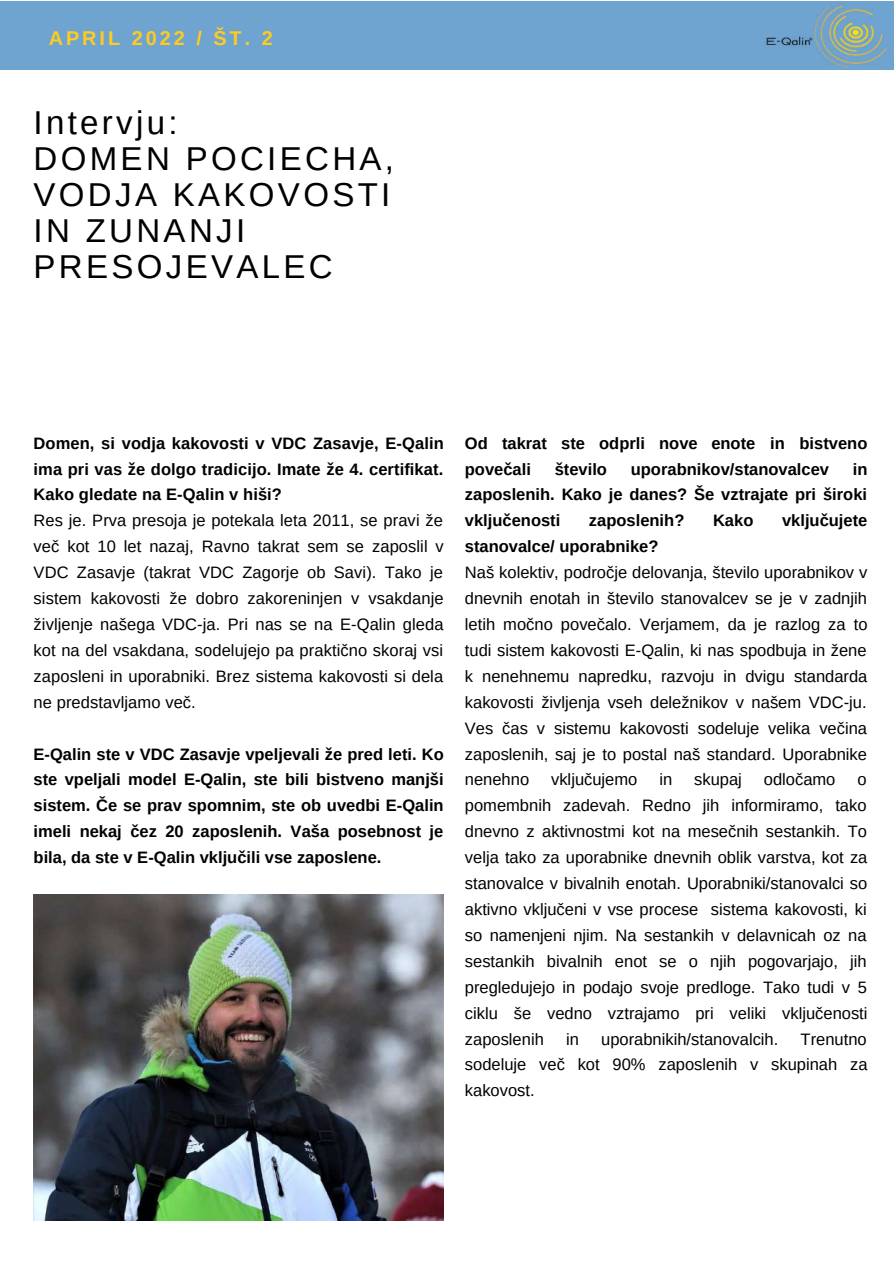
<style>
.page{position:relative;width:894px;height:1264px;background:#fff}
.page>*{position:absolute;margin:0;border:0;box-sizing:border-box;transform-origin:0 0}
.t1{font:33px/36px "Arimo";letter-spacing:.1em;color:#000}
.t2{font:700 19.8px "Arimo";letter-spacing:.15em;color:#ffcc1d}
.t3{font:16.5px/26px "Arimo";color:#000;text-align:justify}
.t4{font:700 16.5px/26px "Arimo";color:#000;text-align:justify}
</style>
<div class="page">
<div style="left:0;top:1px;width:893px;height:69px;background:#70a4d0"></div>
<img style="left:34px;top:894px;width:409px;height:326px">
<img style="left:766px;top:4px;width:121px;height:64px">
<p class="t2" style="left:49px;top:27px;width:225px">APRIL 2022 / ŠT. 2</p>
<h1 class="t1" style="left:34px;top:104px;width:362px">Intervju:<br>DOMEN POCIECHA,<br>VODJA KAKOVOSTI<br>IN ZUNANJI<br>PRESOJEVALEC</h1>
<p class="t4" style="left:34px;top:430px;width:411px">Domen, si vodja kakovosti v VDC Zasavje, E-Qalin ima pri vas že dolgo tradicijo. Imate že 4. certifikat.<br>Kako gledate na E-Qalin v hiši?</p>
<p class="t3" style="left:34px;top:507px;width:411px">Res je. Prva presoja je potekala leta 2011, se pravi že več kot 10 let nazaj, Ravno takrat sem se zaposlil v VDC Zasavje (takrat VDC Zagorje ob Savi). Tako je sistem kakovosti že dobro zakoreninjen v vsakdanje življenje našega VDC-ja. Pri nas se na E-Qalin gleda kot na del vsakdana, sodelujejo pa praktično skoraj vsi zaposleni in uporabniki. Brez sistema kakovosti si dela ne predstavljamo več.</p>
<p class="t4" style="left:34px;top:741px;width:411px">E-Qalin ste v VDC Zasavje vpeljevali že pred leti. Ko ste vpeljali model E-Qalin, ste bili bistveno manjši sistem. Če se prav spomnim, ste ob uvedbi E-Qalin imeli nekaj čez 20 zaposlenih. Vaša posebnost je bila, da ste v E-Qalin vključili vse zaposlene.</p>
<p class="t4" style="left:465px;top:430px;width:404px">Od takrat ste odprli nove enote in bistveno povečali</p>
<p class="t4" style="left:554px;top:456px;width:54px">število</p>
<p class="t4" style="left:630px;top:456px;width:200px">uporabnikov/stanovalcev</p>
<p class="t4" style="left:465px;top:456px;width:404px;text-indent:388px">in zaposlenih. Kako je danes? Še vztrajate pri široki vključenosti</p>
<p class="t4" style="left:589px;top:507px;width:97px">zaposlenih?</p>
<p class="t4" style="left:712px;top:507px;width:42px">Kako</p>
<p class="t4" style="left:781px;top:507px;width:87px">vključujete</p>
<p class="t4" style="left:465px;top:533px;width:195px">stanovalce/ uporabnike?</p>
<p class="t3" style="left:465px;top:559px;width:404px">Naš kolektiv, področje delovanja, število uporabnikov v dnevnih enotah in število stanovalcev se je v zadnjih letih močno povečalo. Verjamem, da je razlog za to tudi sistem kakovosti E-Qalin, ki nas spodbuja in žene k nenehnemu napredku, razvoju in dvigu standarda kakovosti življenja vseh deležnikov v našem VDC-ju.<br>Ves čas v sistemu kakovosti sodeluje velika večina zaposlenih, saj je to postal naš standard. Uporabnike nenehno</p>
<p class="t3" style="left:551px;top:766px;width:88px">vključujemo</p>
<p class="t3" style="left:659px;top:766px;width:14px">in</p>
<p class="t3" style="left:694px;top:766px;width:49px">skupaj</p>
<p class="t3" style="left:763px;top:766px;width:73px">odločamo</p>
<p class="t3" style="left:465px;top:766px;width:404px;text-indent:392px">o pomembnih zadevah. Redno jih informiramo, tako dnevno z aktivnostmi kot na mesečnih sestankih. To velja tako za uporabnike dnevnih oblik varstva, kot za stanovalce v bivalnih enotah. Uporabniki/stanovalci so aktivno vključeni v vse procese sistema kakovosti, ki so namenjeni njim. Na sestankih v delavnicah oz na sestankih bivalnih enot se o njih pogovarjajo, jih pregledujejo in podajo svoje predloge. Tako tudi v 5 ciklu še vedno vztrajamo pri veliki vključenosti zaposlenih</p>
<p class="t3" style="left:566px;top:1025px;width:14px">in</p>
<p class="t3" style="left:601px;top:1025px;width:179px">uporabnikih/stanovalcih.</p>
<p class="t3" style="left:465px;top:1025px;width:404px;text-indent:335px">Trenutno sodeluje več kot 90% zaposlenih v skupinah za kakovost.</p>
</div>
